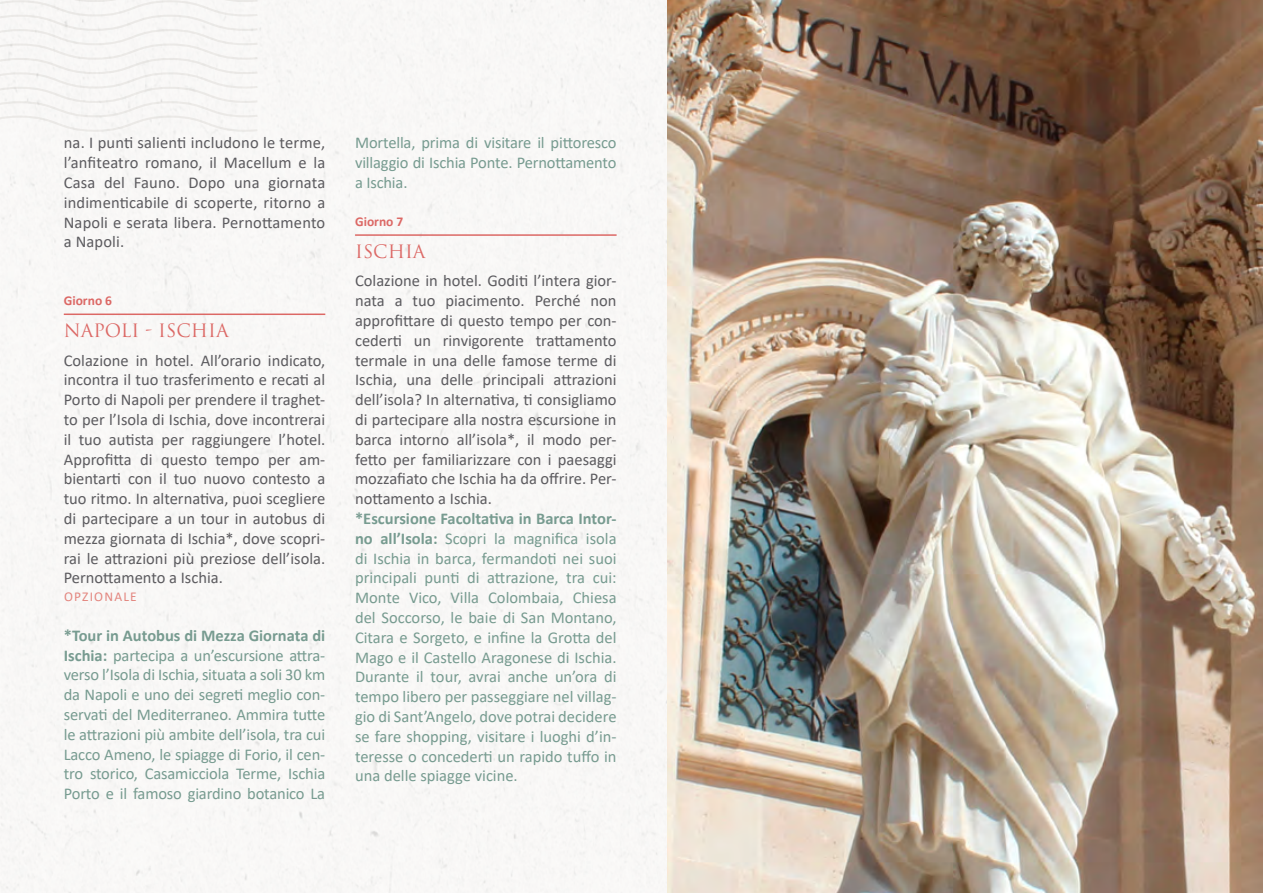
<style>
.page{position:relative;width:1263px;height:893px;background:#fff}
.page>*{position:absolute;margin:0;border:0;box-sizing:border-box;transform-origin:0 0}
.t1{font:18px "Trajan Pro";color:#dc6865}
.t2{font:16.5px/19.8px "Calibri";color:#5c5b5f;text-align:justify}
.t3{font:16.5px/19.8px "Calibri";letter-spacing:-.01em;color:#779b90;text-align:justify}
.t4{font:700 13.5px "Calibri";color:#dc6865}
.t5{font:13.5px "Calibri";letter-spacing:.09em;color:#e3857e}
.s1{font-weight:700}
</style>
<div class="page">
<div style="left:0;top:0;width:668px;height:893px;background:#f9f7f6"></div>
<svg style="left:0;top:0;width:258px;height:132px"></svg>
<hr style="left:64px;top:314px;width:261px;height:1px;background:#dc6865">
<hr style="left:355px;top:234px;width:262px;height:2px;background:#dc6865">
<img style="left:668px;top:0;width:595px;height:893px">
<p class="t2" style="left:64px;top:133px;width:263px">na. I punti salienti includono le terme, l’anfiteatro romano, il Macellum e la Casa del Fauno. Dopo una giornata indimenticabile di scoperte, ritorno a Napoli e serata libera. Pernottamento a Napoli.</p>
<p class="t4" style="left:64px;top:291px;width:50px">Giorno 6</p>
<p class="t1" style="left:64px;top:319px;width:166px">NAPOLI - ISCHIA</p>
<p class="t2" style="left:64px;top:350px;width:263px">Colazione in hotel. All’orario indicato, incontra il tuo trasferimento e recati al Porto di Napoli per prendere il traghet&shy;to per l’Isola di Ischia, dove incontrerai il tuo autista per raggiungere l’hotel.<br>Approfitta di questo tempo per am&shy;bientarti con il tuo nuovo contesto a tuo ritmo. In alternativa, puoi scegliere di partecipare a un tour in autobus di mezza giornata di Ischia*, dove scopri&shy;rai le attrazioni più preziose dell’isola.<br>Pernottamento a Ischia.</p>
<p class="t5" style="left:64px;top:588px;width:74px">OPZIONALE</p>
<p class="t3" style="left:64px;top:625px;width:263px"><span class="s1">*Tour in Autobus di Mezza Giornata di Ischia:</span> partecipa a un’escursione attra&shy;verso l’Isola di Ischia, situata a soli 30 km da Napoli e uno dei segreti meglio con&shy;servati del Mediterraneo. Ammira tutte le attrazioni più ambite dell’isola, tra cui Lacco Ameno, le spiagge di Forio, il cen&shy;tro storico, Casamicciola Terme, Ischia Porto e il famoso giardino botanico La</p>
<p class="t3" style="left:355px;top:133px;width:263px">Mortella, prima di visitare il pittoresco villaggio di Ischia Ponte. Pernottamento a Ischia.</p>
<p class="t4" style="left:355px;top:212px;width:50px">Giorno 7</p>
<p class="t1" style="left:355px;top:240px;width:72px">ISCHIA</p>
<p class="t2" style="left:355px;top:271px;width:263px">Colazione in hotel. Goditi l’intera gior&shy;nata a tuo piacimento. Perché non approfittare di questo tempo per con&shy;cederti un rinvigorente trattamento termale in una delle famose terme di Ischia, una delle principali attrazioni dell’isola? In alternativa, ti consigliamo di partecipare alla nostra escursione in barca intorno all’isola*, il modo per&shy;fetto per familiarizzare con i paesaggi mozzafiato che Ischia ha da offrire. Per&shy;nottamento a Ischia.</p>
<p class="t3" style="left:355px;top:508px;width:263px"><span class="s1">*Escursione Facoltativa in Barca Intor&shy;no all’Isola:</span> Scopri la magnifica isola di Ischia in barca, fermandoti nei suoi principali punti di attrazione, tra cui:<br>Monte Vico, Villa Colombaia, Chiesa del Soccorso, le baie di San Montano, Citara e Sorgeto, e infine la Grotta del Mago e il Castello Aragonese di Ischia.<br>Durante il tour, avrai anche un’ora di tempo libero per passeggiare nel villag&shy;gio di Sant’Angelo, dove potrai decidere se fare shopping, visitare i luoghi d’in&shy;teresse o concederti un rapido tuffo in una delle spiagge vicine.</p>
</div>
